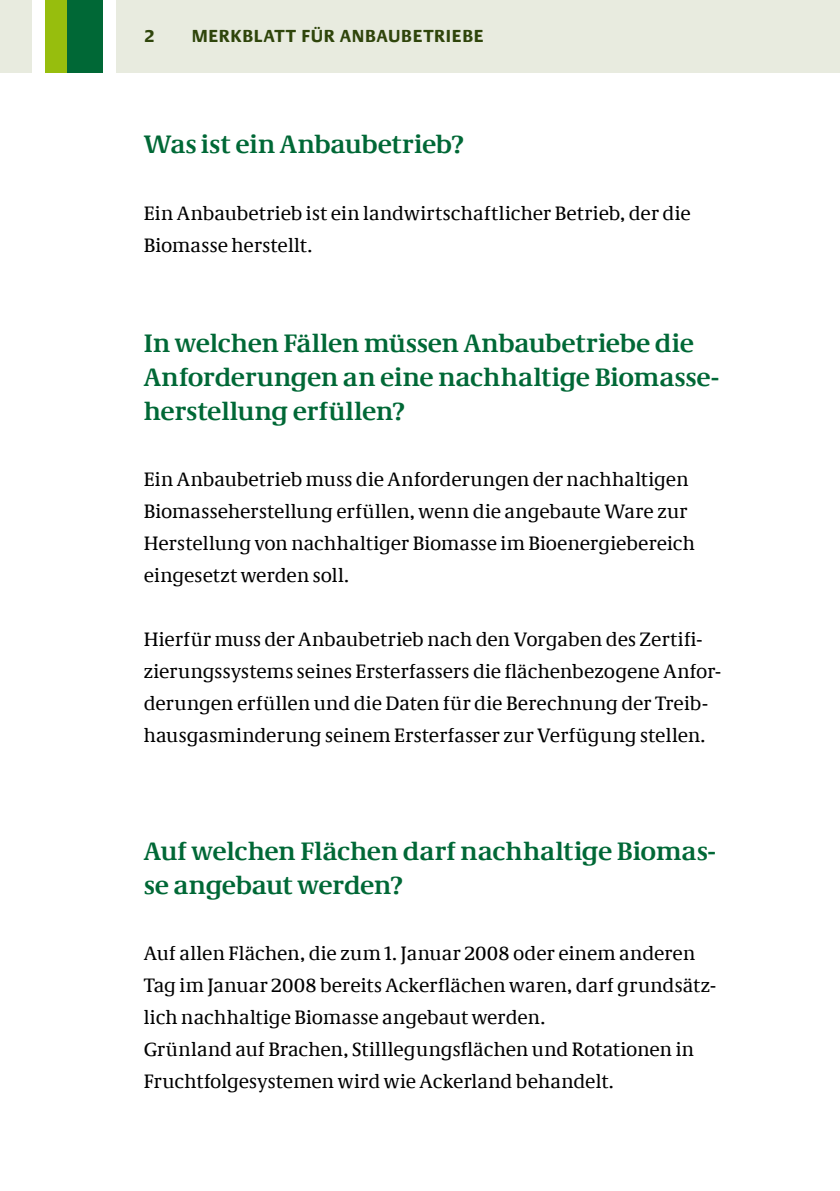
<style>
.page{position:relative;width:840px;height:1191px;background:#fff}
.page>*{position:absolute;margin:0;border:0;box-sizing:border-box;transform-origin:0 0}
.t1{font:700 26px/34px "Neue Demos";letter-spacing:-.005em;color:#006836}
.t2{font:20px/32px "Neue Demos";letter-spacing:.005em;color:#000}
.t3{font:700 18px "Neue Praxis";letter-spacing:.04em;color:#2f450b}
</style>
<div class="page">
<div style="left:116px;top:0;width:723px;height:72px;background:#e8ebdf"></div>
<div style="left:45px;top:0;width:22px;height:72px;background:#97be0d"></div>
<div style="left:67px;top:0;width:35px;height:72px;background:#006836"></div>
<div style="left:0;top:0;width:31px;height:72px;background:#e8ebdf"></div>
<p class="t3" style="left:145px;top:25px;width:11px">2</p>
<p class="t3" style="left:192px;top:25px;width:293px">MERKBLATT FÜR ANBAUBETRIEBE</p>
<h1 class="t1" style="left:144px;top:127px;width:321px">Was ist ein Anbaubetrieb?</h1>
<p class="t2" style="left:144px;top:197px;width:548px">Ein Anbaubetrieb ist ein landwirtschaftlicher Betrieb, der die<br>Biomasse herstellt.</p>
<h1 class="t1" style="left:144px;top:325px;width:576px">In welchen Fällen müssen Anbaubetriebe die<br>Anforderungen an eine nachhaltige Biomasse&shy;herstellung erfüllen?</h1>
<p class="t2" style="left:144px;top:463px;width:552px">Ein Anbaubetrieb muss die Anforderungen der nachhaltigen Biomasseherstellung erfüllen, wenn die angebaute Ware zur Herstellung von nachhaltiger Biomasse im Bioenergiebereich eingesetzt werden soll.</p>
<p class="t2" style="left:144px;top:623px;width:578px">Hierfür muss der Anbaubetrieb nach den Vorgaben des Zertifi&shy;zierungssystems seines Ersterfassers die flächenbezogene Anfor&shy;derungen erfüllen und die Daten für die Berechnung der Treib&shy;hausgasminderung seinem Ersterfasser zur Verfügung stellen.</p>
<h1 class="t1" style="left:144px;top:833px;width:573px">Auf welchen Flächen darf nachhaltige Biomas&shy;se angebaut werden?</h1>
<p class="t2" style="left:144px;top:937px;width:573px">Auf allen Flächen, die zum 1. Januar 2008 oder einem anderen Tag im Januar 2008 bereits Ackerflächen waren, darf grundsätz&shy;lich nachhaltige Biomasse angebaut werden.<br>Grünland auf Brachen, Stilllegungsflächen und Rotationen in Fruchtfolgesystemen wird wie Ackerland behandelt.</p>
</div>
